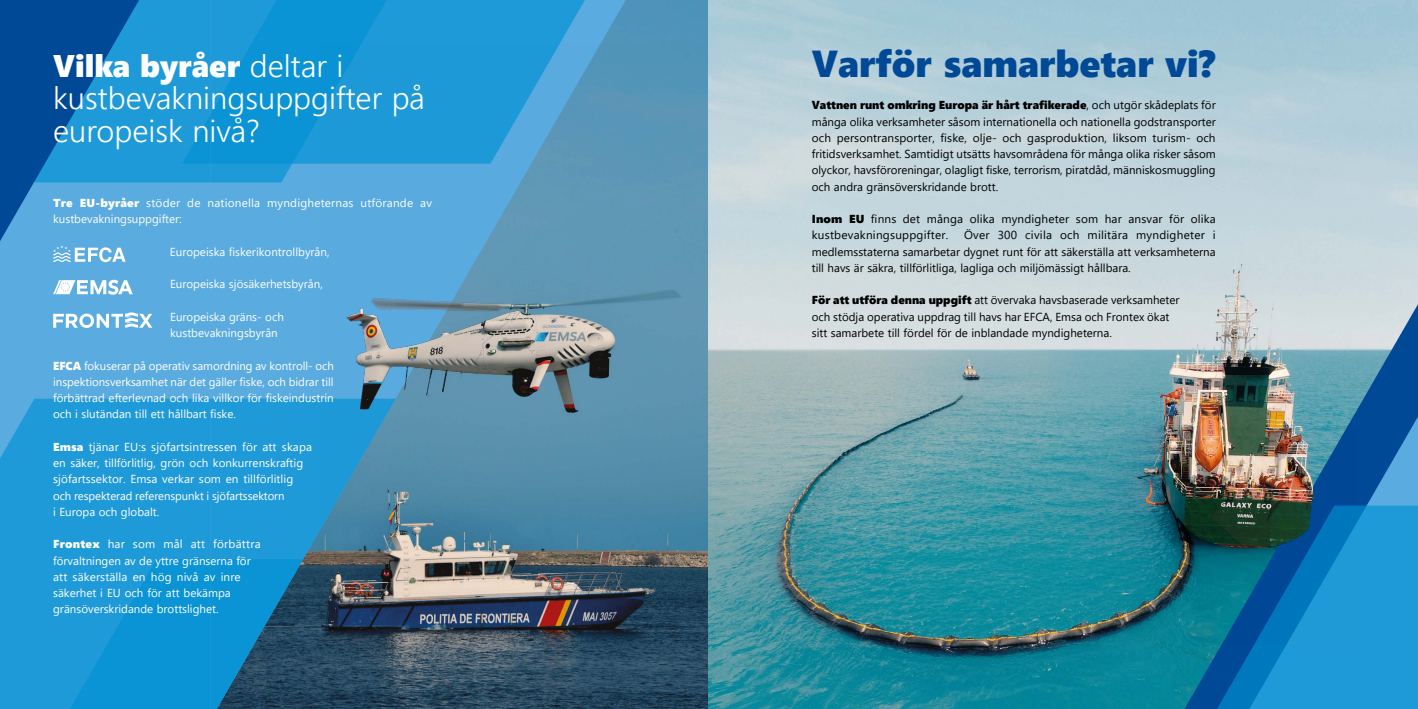
<style>
.page{position:relative;width:1418px;height:709px;background:#fff}
.page>*{position:absolute;margin:0;border:0;box-sizing:border-box;transform-origin:0 0}
.t1{font:37.5px "Segoe UI Black";color:#004996}
.t2{font:300 31.25px/32.5px "Segoe UI";color:#fff}
.t3{font:31.25px "Segoe UI Black";color:#fff}
.t4{font:11.5px/16.2px "Segoe UI";color:#000;text-align:justify}
.t5{font:11.5px/16.2px "Segoe UI";color:#fff}
.t6{font:11.5px "Segoe UI Black";color:#000}
.s1{font-family:"Segoe UI";font-weight:300}
.s2{font-family:"Segoe UI Black"}
.s3{font-family:"Segoe UI"}
</style>
<div class="page">
<img style="left:625px;top:0;width:792px;height:709px">
<div style="left:0;top:0;width:211px;height:709px;background:#5aabe0"></div>
<svg style="left:0;top:398px;width:211px;height:311px;fill:#1f9ad8"></svg>
<div style="left:211px;top:182px;width:109px;height:216px;background:#5aabe0"></div>
<svg style="left:480px;top:0;width:145px;height:44px;fill:#1f9ad8"></svg>
<svg style="left:211px;top:398px;width:109px;height:311px;fill:#1f9ad8"></svg>
<svg style="left:211px;top:0;width:269px;height:182px;fill:#0a94d5"></svg>
<img style="left:1184px;top:304px;width:233px;height:201px">
<svg style="left:1249px;top:416px;width:168px;height:89px"></svg>
<img style="left:320px;top:44px;width:389px;height:665px">
<svg style="left:0;top:0;width:211px;height:262px"></svg>
<svg style="left:53px;top:280px;width:80px;height:15px"></svg>
<svg style="left:53px;top:312px;width:99px;height:16px"></svg>
<img style="left:1185px;top:428px;width:171px;height:77px">
<svg style="left:1135px;top:505px;width:282px;height:204px"></svg>
<h2 class="t3" style="left:53px;top:43px;width:292px">Vilka byråer <span class="s1">deltar i</span></h2>
<h2 class="t2" style="left:53px;top:79px;width:373px">kustbevakningsuppgifter på europeisk nivå?</h2>
<p class="t5" style="left:53px;top:194px;width:380px"><span class="s2">Tre EU-byråer</span> stöder de nationella myndigheternas utförande av kustbevakningsuppgifter:</p>
<p class="t5" style="left:170px;top:242px;width:161px">Europeiska fiskerikontrollbyrån,</p>
<p class="t5" style="left:170px;top:275px;width:154px">Europeiska sjösäkerhetsbyrån,</p>
<p class="t5" style="left:170px;top:307px;width:115px">Europeiska gräns- och kustbevakningsbyrån</p>
<p class="t5" style="left:53px;top:356px;width:282px;text-align:justify"><span class="s2">EFCA</span> fokuserar på operativ samordning av kontroll- och inspektionsverksamhet när det gäller fiske, och bidrar till förbättrad efterlevnad och lika villkor för fiskeindustrin och i slutändan till ett hållbart fiske.</p>
<p class="t5" style="left:53px;top:437px;width:260px"><span class="s2">Emsa</span> tjänar EU:s sjöfartsintressen för att skapa en säker, tillförlitlig, grön och konkurrenskraftig sjöfartssektor. Emsa verkar som en tillförlitlig och respekterad referenspunkt i sjöfartssektorn<br>i Europa och globalt.</p>
<p class="t5" style="left:53px;top:535px;width:209px"><span class="s2">Frontex</span> har som mål att förbättra förvaltningen av de yttre gränserna för att säkerställa en hög nivå av inre säkerhet i EU och för att bekämpa gränsöverskridande brottslighet.</p>
<h1 class="t1" style="left:811px;top:36px;width:404px">Varför samarbetar vi?</h1>
<p class="t6" style="left:811px;top:97px;width:405px">Vattnen runt omkring Europa är hårt trafikerade<span class="s3">, och utgör skådeplats för</span></p>
<p class="t4" style="left:811px;top:112px;width:405px">många olika verksamheter såsom internationella och nationella godstransporter och persontransporter, fiske, olje- och gasproduktion, liksom turism- och fritidsverksamhet. Samtidigt utsätts havsområdena för många olika risker såsom olyckor, havsföroreningar, olagligt fiske, terrorism, piratdåd, människosmuggling och andra gränsöverskridande brott.</p>
<p class="t4" style="left:811px;top:210px;width:405px"><span class="s2">Inom EU</span> finns det många olika myndigheter som har ansvar för olika kustbevakningsuppgifter.</p>
<p class="t4" style="left:811px;top:226px;width:405px;text-indent:152px">Över 300 civila och militära myndigheter i medlemsstaterna samarbetar dygnet runt för att säkerställa att verksamheterna till havs är säkra, tillförlitliga, lagliga och miljömässigt hållbara.</p>
<p class="t4" style="left:811px;top:291px;width:369px;text-align:left"><span class="s2">För att utföra denna uppgift</span> att övervaka havsbaserade verksamheter och stödja operativa uppdrag till havs har EFCA, Emsa och Frontex ökat sitt samarbete till fördel för de inblandade myndigheterna.</p>
</div>
